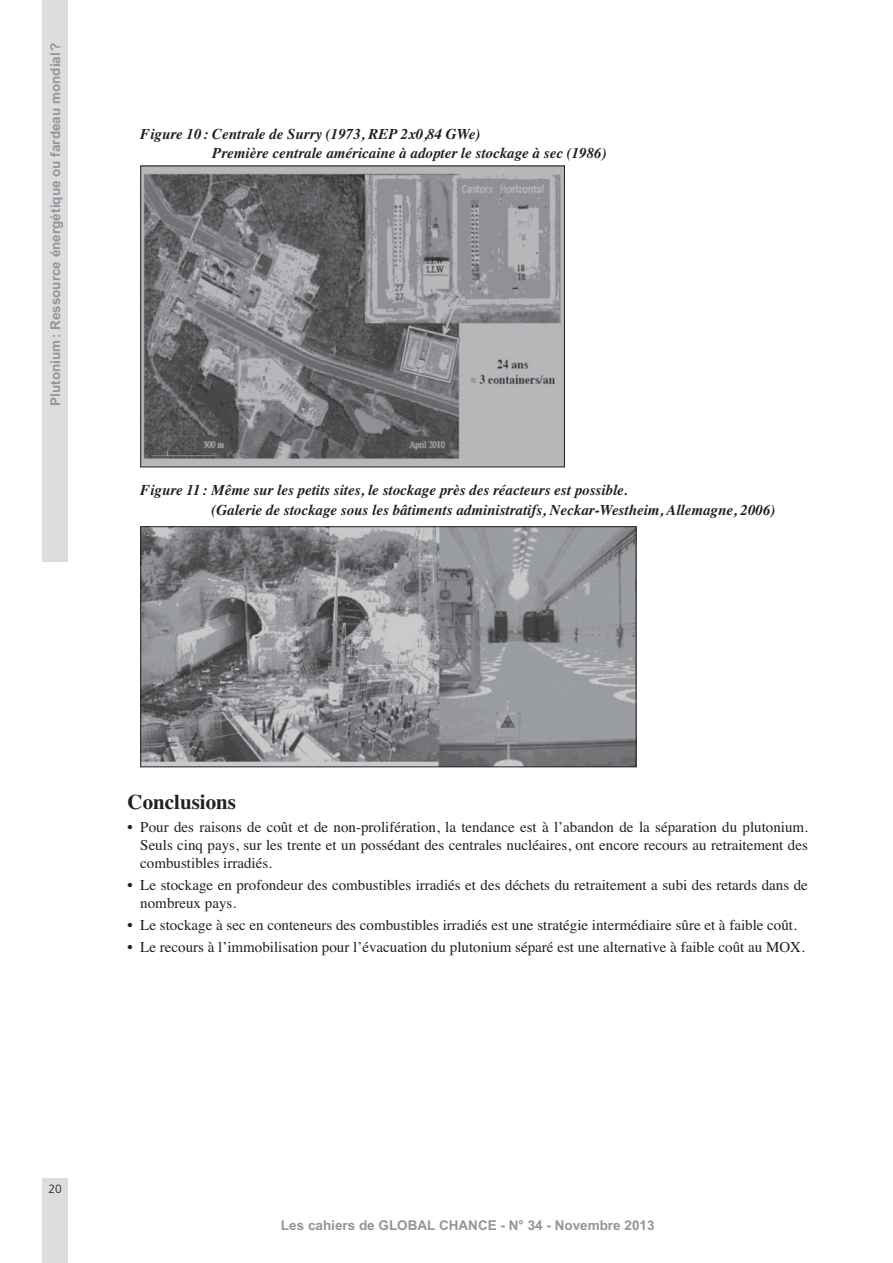
<style>
.page{position:relative;width:893px;height:1263px;background:#fff}
.page>*{position:absolute;margin:0;border:0;box-sizing:border-box;transform-origin:0 0}
.t1{font:700 21px "Times";color:#231f20}
.t2{font:15px/18px "Times";color:#231f20;text-align:justify}
.t3{font:italic 700 15px/19.5px "Times";color:#231f20}
.t4{font:700 13.5px "Arial";color:#939598}
.t5{font:300 12px "Frutiger";color:#231f20}
</style>
<div class="page">
<div style="left:43px;top:1178px;width:25px;height:85px;background:#dcddde"></div>
<div style="left:43px;top:0;width:25px;height:561px;background:#dcddde"></div>
<img style="left:142px;top:168px;width:421px;height:297px">
<div style="left:140px;top:166px;width:425px;height:301px;border:1px solid #231f20"></div>
<img style="left:142px;top:528px;width:492px;height:237px">
<div style="left:140px;top:526px;width:496px;height:241px;border:1px solid #231f20"></div>
<p class="t4" style="left:48px;top:406px;width:365px;rotate:-90deg">Plutonium : Ressource énergétique ou fardeau mondial ?</p>
<p class="t3" style="left:212px;top:125px;width:396px;text-indent:-72px">Figure 10 : Centrale de Surry (1973, REP 2x0,84 GWe)<br>Première centrale américaine à adopter le stockage à sec (1986)</p>
<p class="t3" style="left:211px;top:482px;width:566px;text-indent:-71px">Figure 11 : Même sur les petits sites, le stockage près des réacteurs est possible.<br>(Galerie de stockage sous les bâtiments administratifs, Neckar-Westheim, Allemagne, 2006)</p>
<h1 class="t1" style="left:128px;top:795px;width:110px">Conclusions</h1>
<p class="t2" style="left:140px;top:819px;width:669px;text-indent:-13px">• Pour des raisons de coût et de non-prolifération, la tendance est à l’abandon de la séparation du plutonium.<br>Seuls cinq pays, sur les trente et un possédant des centrales nucléaires, ont encore recours au retraitement des combustibles irradiés.</p>
<p class="t2" style="left:140px;top:877px;width:669px;text-indent:-13px">• Le stockage en profondeur des combustibles irradiés et des déchets du retraitement a subi des retards dans de nombreux pays.</p>
<p class="t2" style="left:128px;top:917px;width:671px">• Le stockage à sec en conteneurs des combustibles irradiés est une stratégie intermédiaire sûre et à faible coût.</p>
<p class="t2" style="left:128px;top:940px;width:679px">• Le recours à l’immobilisation pour l’évacuation du plutonium séparé est une alternative à faible coût au MOX.</p>
<p class="t5" style="left:49px;top:1184px;width:15px">20</p>
<p class="t4" style="left:281px;top:1218px;width:375px">Les cahiers de GLOBAL CHANCE - N° 34 - Novembre 2013</p>
</div>
